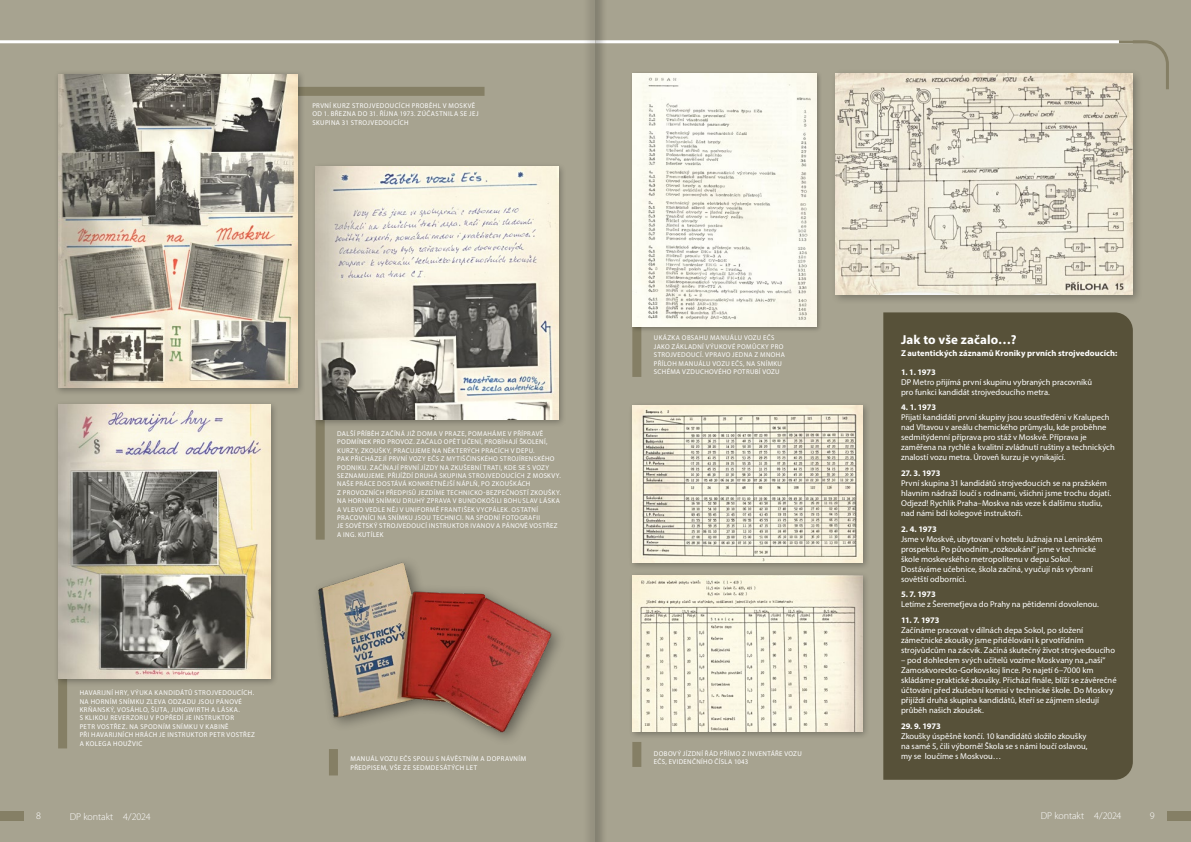
<style>
.page{position:relative;width:1191px;height:842px;background:#a7a390}
.page>*{position:absolute;margin:0;border:0;box-sizing:border-box;transform-origin:0 0}
.t1{font:700 13px "Myriad Pro";letter-spacing:.005em;color:#fff}
.t2{font:300 10px "Myriad Pro";letter-spacing:-.005em;color:#fff}
.t3{font:8.5px/10px "Myriad Pro";color:#fff}
.t4{font:700 8.5px "Myriad Pro";letter-spacing:.005em;color:#fff}
.t5{font:7px/8.4px "Myriad Pro";letter-spacing:.055em;color:#fff}
</style>
<div class="page">
<div style="left:58px;top:679px;width:9px;height:69px;background:#857f65"></div>
<div style="left:329px;top:749px;width:9px;height:26px;background:#857f65"></div>
<div style="left:316px;top:419px;width:9px;height:121px;background:#857f65"></div>
<div style="left:295px;top:87px;width:189px;height:9px;background:#857f65"></div>
<div style="left:0;top:811px;width:24px;height:9px;background:#857f65"></div>
<div style="left:1167px;top:811px;width:24px;height:9px;background:#857f65"></div>
<hr style="left:0;top:40px;width:595px;height:3px;background:#fff">
<hr style="left:595px;top:40px;width:537px;height:3px;background:#fff">
<svg style="left:1116px;top:39px;width:54px;height:53px;background:#a39f8b"></svg>
<div style="left:312px;top:162px;width:255px;height:266px;background:#000;opacity:.29"></div>
<img style="left:316px;top:166px;width:206px;height:253px">
<div style="left:311px;top:555px;width:256px;height:192px;background:#a7a390"></div>
<img style="left:317px;top:562px;width:205px;height:171px">
<div style="left:629px;top:71px;width:192px;height:262px;background:#000;opacity:.29"></div>
<img style="left:668px;top:74px;width:148px;height:253px">
<div style="left:830px;top:69px;width:313px;height:236px;background:#000;opacity:.29"></div>
<img style="left:835px;top:74px;width:297px;height:221px">
<div style="left:54px;top:70px;width:252px;height:326px;background:#000;opacity:.29"></div>
<img style="left:58px;top:74px;width:240px;height:314px">
<div style="left:54px;top:400px;width:225px;height:287px;background:#000;opacity:.29"></div>
<img style="left:58px;top:404px;width:213px;height:275px">
<div style="left:883px;top:312px;width:249px;height:468px;background:#575139"></div>
<div style="left:628px;top:402px;width:242px;height:168px;background:#000;opacity:.29"></div>
<img style="left:668px;top:406px;width:194px;height:156px">
<div style="left:628px;top:571px;width:242px;height:169px;background:#000;opacity:.29"></div>
<img style="left:668px;top:575px;width:194px;height:156px">
<div style="left:522px;top:0;width:81px;height:842px;background:#000;opacity:.24"></div>
<div style="left:587px;top:0;width:81px;height:842px;background:#000;opacity:.24"></div>
<p class="t5" style="left:312px;top:101px;width:168px">PRVNÍ KURZ STROJVEDOUCÍCH PROBĚHL V MOSKVĚ<br>OD 1. BŘEZNA DO 31. ŘÍJNA 1973. ZÚČASTNILA SE JEJ<br>SKUPINA 31 STROJVEDOUCÍCH</p>
<p class="t5" style="left:80px;top:688px;width:177px">HAVARIJNÍ HRY, VÝUKA KANDIDÁTŮ STROJVEDOUCÍCH.<br>NA HORNÍM SNÍMKU ZLEVA ODZADU JSOU PÁNOVÉ KRŇANSKÝ, VOSÁHLO, ŠUTA, JUNGWIRTH A LÁSKA.<br>S KLIKOU REVERZORU V POPŘEDÍ JE INSTRUKTOR<br>PETR VOSTŘEZ. NA SPODNÍM SNÍMKU V KABINĚ<br>PŘI HAVARIJNÍCH HRÁCH JE INSTRUKTOR PETR VOSTŘEZ A KOLEGA HOUŽVIC</p>
<p class="t5" style="left:337px;top:429px;width:225px">DALŠÍ PŘÍBĚH ZAČÍNÁ JIŽ DOMA V PRAZE, POMAHÁME V PŘÍPRAVĚ PODMÍNEK PRO PROVOZ. ZAČALO OPĚT UČENÍ, PROBÍHAJÍ ŠKOLENÍ, KURZY, ZKOUŠKY, PRACUJEME NA NĚKTERÝCH PRACÍCH V DEPU.<br>PAK PŘICHÁZEJÍ PRVNÍ VOZY EČS Z MYTIŠČINSKÉHO STROJÍRENSKÉHO PODNIKU. ZAČÍNAJÍ PRVNÍ JÍZDY NA ZKUŠEBNÍ TRATI, KDE SE S VOZY SEZNAMUJEME. PŘIJÍŽDÍ DRUHÁ SKUPINA STROJVEDOUCÍCH Z MOSKVY.<br>NAŠE PRÁCE DOSTÁVÁ KONKRÉTNĚJŠÍ NÁPLŇ, PO ZKOUŠKÁCH<br>Z PROVOZNÍCH PŘEDPISŮ JEZDÍME TECHNICKO‑BEZPEČNOSTÍ ZKOUŠKY.<br>NA HORNÍM SNÍMKU DRUHÝ ZPRAVA V BUNDOKOŠILI BOHUSLAV LÁSKA A VLEVO VEDLE NĚJ V UNIFORMĚ FRANTIŠEK VYCPÁLEK. OSTATNÍ PRACOVNÍCI NA SNÍMKU JSOU TECHNICI. NA SPODNÍ FOTOGRAFII<br>JE SOVĚTSKÝ STROJVEDOUCÍ INSTRUKTOR IVANOV A PÁNOVÉ VOSTŘEZ A ING. KUTÍLEK</p>
<p class="t5" style="left:350px;top:755px;width:177px">MANUÁL VOZU EČS SPOLU S NÁVĚSTNÍM A DOPRAVNÍM<br>PŘEDPISEM, VŠE ZE SEDMDESÁTÝCH LET</p>
<p class="t5" style="left:654px;top:334px;width:132px">UKÁZKA OBSAHU MANUÁLU VOZU EČS JAKO ZÁKLADNÍ VÝUKOVÉ POMŮCKY PRO STROJVEDOUCÍ. VPRAVO JEDNA Z MNOHA PŘÍLOH MANUÁLU VOZU EČS, NA SNÍMKU SCHÉMA VZDUCHOVÉHO POTRUBÍ VOZU</p>
<h1 class="t1" style="left:901px;top:331px;width:117px">Jak to vše začalo…?</h1>
<p class="t4" style="left:901px;top:348px;width:218px">Z autentických záznamů Kroniky prvních strojvedoucích:</p>
<p class="t4" style="left:901px;top:366px;width:36px">1. 1. 1973</p>
<p class="t3" style="left:901px;top:377px;width:192px">DP Metro přijímá první skupinu vybraných pracovníků pro funkci kandidát strojvedoucího metra.</p>
<p class="t4" style="left:901px;top:402px;width:37px">4. 1. 1973</p>
<p class="t3" style="left:901px;top:412px;width:215px">Přijatí kandidáti první skupiny jsou soustředěni v Kralupech nad Vltavou v areálu chemického průmyslu, kde proběhne sedmitýdenní příprava pro stáž v Moskvě. Příprava je zaměřena na rychlé a kvalitní zvládnutí ruštiny a technických znalostí vozu metra. Úroveň kurzu je vynikající.</p>
<p class="t4" style="left:901px;top:467px;width:41px">27. 3. 1973</p>
<p class="t3" style="left:901px;top:478px;width:212px">První skupina 31 kandidátů strojvedoucích se na pražském hlavním nádraží loučí s rodinami, všichni jsme trochu dojatí.<br>Odjezd! Rychlík Praha–Moskva nás veze k dalšímu studiu, nad námi bdí kolegové instruktoři.</p>
<p class="t4" style="left:901px;top:523px;width:37px">2. 4. 1973</p>
<p class="t3" style="left:901px;top:534px;width:203px">Jsme v Moskvě, ubytovaní v hotelu Južnaja na Leninském prospektu. Po původním „rozkoukání“ jsme v technické škole moskevského metropolitenu v depu Sokol.<br>Dostáváme učebnice, škola začíná, vyučují nás vybraní sovětští odborníci.</p>
<p class="t4" style="left:901px;top:589px;width:36px">5. 7. 1973</p>
<p class="t3" style="left:901px;top:599px;width:199px">Letíme z Šeremeťjeva do Prahy na pětidenní dovolenou.</p>
<p class="t4" style="left:901px;top:614px;width:40px">11. 7. 1973</p>
<p class="t3" style="left:901px;top:625px;width:215px">Začínáme pracovat v dílnách depa Sokol, po složení zámečnické zkoušky jsme přidělováni k prvotřídním strojvůdcům na zácvik. Začíná skutečný život strojvedoucího</p>
<p class="t3" style="left:901px;top:655px;width:217px">– pod dohledem svých učitelů vozíme Moskvany na „naší“ Zamoskvorecko-‑Gorkovskoj lince. Po najetí 6–7000 km skládáme praktické zkoušky. Přichází finále, blíží se závěrečné účtování před zkušební komisí v technické škole. Do Moskvy přijíždí druhá skupina kandidátů, kteří se zájmem sledují průběh našich zkoušek.</p>
<p class="t4" style="left:901px;top:720px;width:41px">29. 9. 1973</p>
<p class="t3" style="left:901px;top:730px;width:188px">Zkoušky úspěšně končí. 10 kandidátů složilo zkoušky na samé 5, čili výborně! Škola se s námi loučí oslavou,</p>
<p class="t5" style="left:654px;top:749px;width:149px">DOBOVÝ JÍZDNÍ ŘÁD PŘÍMO Z INVENTÁŘE VOZU</p>
<p class="t3" style="left:901px;top:750px;width:102px">my se loučíme s Moskvou…</p>
<p class="t5" style="left:654px;top:757px;width:96px">EČS, EVIDENČNÍHO ČÍSLA 1043</p>
<p class="t2" style="left:36px;top:810px;width:6px">8</p>
<p class="t2" style="left:70px;top:811px;width:82px">DP kontakt 4/2024</p>
<p class="t2" style="left:1040px;top:810px;width:82px">DP kontakt 4/2024</p>
<p class="t2" style="left:1149px;top:810px;width:6px">9</p>
</div>
